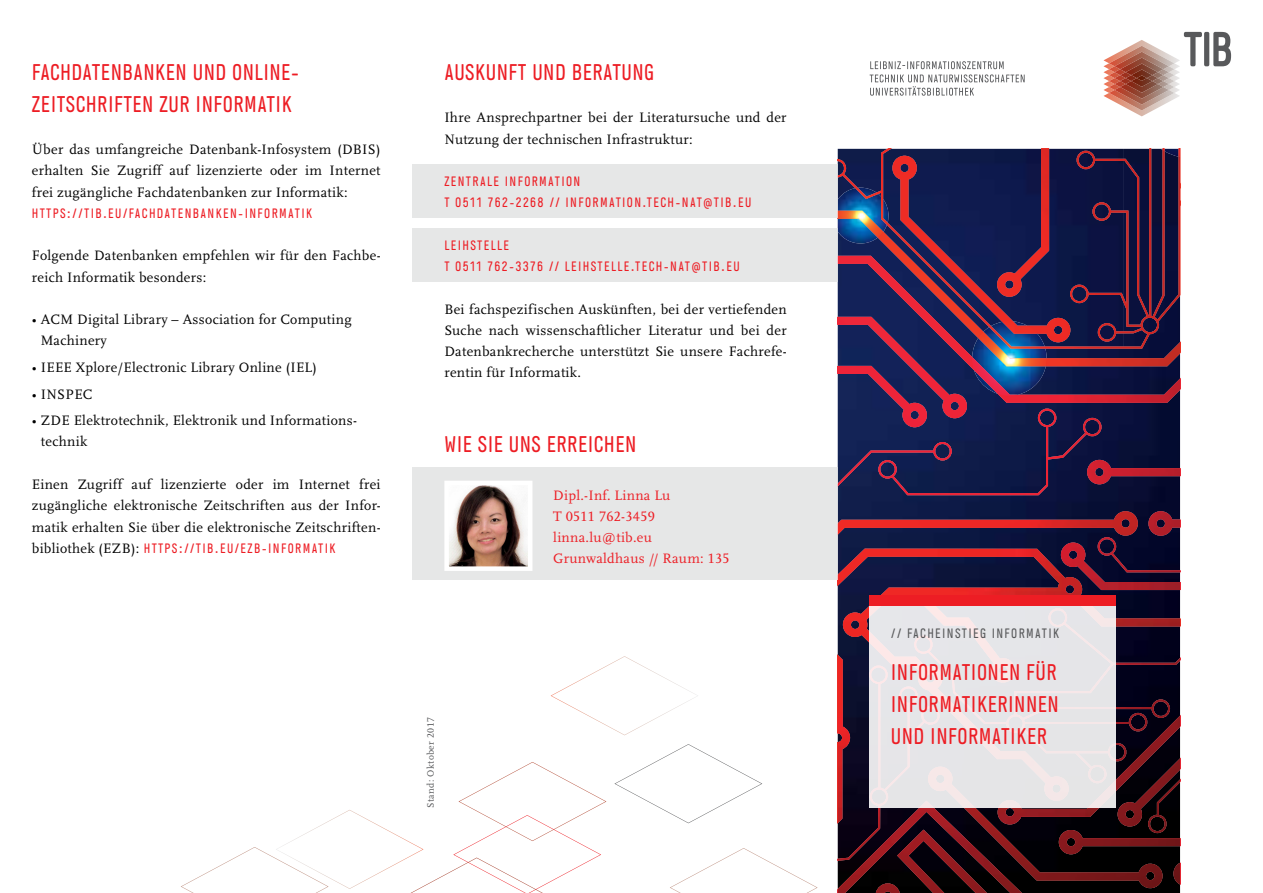
<style>
.page{position:relative;width:1263px;height:893px;background:#fff}
.page>*{position:absolute;margin:0;border:0;box-sizing:border-box;transform-origin:0 0}
.t1{font:22.5px/32px "Generika MG";letter-spacing:.02em;color:#ed1d24}
.t2{font:14.25px/21.3px "Scala OT";letter-spacing:.02em;color:#000}
.t3{font:14.25px/21.3px "Scala OT";letter-spacing:.02em;color:#ed1d24}
.t4{font:13.5px/21.3px "Generika MG";letter-spacing:.1em;color:#ed1d24}
.t5{font:13.5px "Generika MG";letter-spacing:.1em;color:#58595b}
.t6{font:9.75px "Scala OT";letter-spacing:.04em;color:#58595b}
.s1{font-family:"Scala OT";font-size:14.25px;color:#000}
</style>
<div class="page">
<svg style="left:838px;top:526px;width:342px;height:23px"></svg>
<img style="left:838px;top:403px;width:342px;height:123px">
<img style="left:1022px;top:824px;width:37px;height:64px">
<img style="left:838px;top:511px;width:301px;height:25px">
<img style="left:838px;top:549px;width:342px;height:116px">
<img style="left:1061px;top:543px;width:119px;height:47px">
<img style="left:1059px;top:824px;width:32px;height:69px">
<img style="left:1059px;top:830px;width:32px;height:24px">
<img style="left:838px;top:808px;width:184px;height:85px">
<img style="left:897px;top:830px;width:90px;height:63px">
<img style="left:997px;top:808px;width:94px;height:16px">
<img style="left:838px;top:442px;width:40px;height:44px">
<img style="left:1098px;top:537px;width:82px;height:35px">
<img style="left:1091px;top:783px;width:89px;height:110px">
<img style="left:1116px;top:608px;width:64px;height:175px">
<img style="left:1148px;top:779px;width:32px;height:54px">
<img style="left:838px;top:665px;width:102px;height:196px">
<img style="left:878px;top:409px;width:223px;height:86px">
<img style="left:1087px;top:460px;width:93px;height:24px">
<img style="left:1148px;top:511px;width:32px;height:25px">
<img style="left:927px;top:403px;width:40px;height:15px">
<img style="left:838px;top:403px;width:89px;height:24px">
<img style="left:838px;top:349px;width:342px;height:54px">
<img style="left:838px;top:149px;width:342px;height:200px">
<img style="left:878px;top:232px;width:302px;height:134px">
<img style="left:838px;top:188px;width:51px;height:55px">
<img style="left:855px;top:188px;width:32px;height:37px">
<img style="left:838px;top:211px;width:45px;height:27px">
<img style="left:972px;top:321px;width:75px;height:74px">
<img style="left:972px;top:357px;width:46px;height:39px">
<img style="left:1002px;top:321px;width:35px;height:5px">
<img style="left:989px;top:326px;width:56px;height:6px">
<img style="left:978px;top:332px;width:69px;height:34px">
<img style="left:1162px;top:149px;width:18px;height:8px">
<svg style="left:870px;top:605px;width:246px;height:203px;fill:#e5e5e8"></svg>
<div style="left:870px;top:595px;width:246px;height:10px;background:#ed1d24"></div>
<svg style="left:870px;top:61px;width:155px;height:35px"></svg>
<img style="left:1103px;top:40px;width:77px;height:76px">
<img style="left:1109px;top:46px;width:65px;height:64px">
<img style="left:1114px;top:52px;width:55px;height:53px">
<img style="left:1120px;top:58px;width:43px;height:41px">
<img style="left:1125px;top:64px;width:33px;height:29px">
<img style="left:1131px;top:69px;width:21px;height:18px">
<svg style="left:1137px;top:75px;width:10px;height:6px"></svg>
<svg style="left:1184px;top:32px;width:47px;height:34px"></svg>
<div style="left:412px;top:468px;width:426px;height:112px;background:#e0e1e2"></div>
<div style="left:412px;top:165px;width:426px;height:53px;background:#e0e1e2"></div>
<div style="left:412px;top:229px;width:426px;height:53px;background:#e0e1e2"></div>
<img style="left:551px;top:656px;width:147px;height:79px">
<img style="left:281px;top:810px;width:130px;height:79px">
<svg style="left:411px;top:762px;width:195px;height:131px"></svg>
<svg style="left:181px;top:847px;width:148px;height:46px"></svg>
<svg style="left:670px;top:848px;width:148px;height:45px"></svg>
<svg style="left:614px;top:744px;width:148px;height:79px"></svg>
<svg style="left:444px;top:480px;width:89px;height:91px"></svg>
<h1 class="t1" style="left:32px;top:56px;width:269px">FACHDATENBANKEN UND ONLINE-<br>ZEITSCHRIFTEN ZUR INFORMATIK</h1>
<p class="t2" style="left:32px;top:139px;width:350px;text-align:justify">Über das umfangreiche Datenbank-Infosystem (DBIS) erhalten Sie Zugriff auf lizenzierte oder im Internet frei zugängliche Fachdatenbanken zur Informatik:</p>
<p class="t4" style="left:32px;top:202px;width:282px">HTTPS://TIB.EU/FACHDATENBANKEN-INFORMATIK</p>
<p class="t2" style="left:32px;top:245px;width:350px">Folgende Datenbanken empfehlen wir für den Fachbe&shy;reich Informatik besonders:</p>
<p class="t2" style="left:41px;top:309px;width:312px;text-indent:-9px">• ACM Digital Library – Association for Computing<br>Machinery</p>
<p class="t2" style="left:32px;top:357px;width:286px">• IEEE Xplore/Electronic Library Online (IEL)</p>
<p class="t2" style="left:32px;top:384px;width:62px">• INSPEC</p>
<p class="t2" style="left:41px;top:410px;width:318px;text-indent:-9px">• ZDE Elektrotechnik, Elektronik und Informations&shy;technik</p>
<p class="t2" style="left:32px;top:474px;width:350px;text-align:justify">Einen Zugriff auf lizenzierte oder im Internet frei zugängliche elektronische Zeitschriften aus der Infor&shy;matik erhalten Sie über die elektronische Zeitschriften-</p>
<p class="t4" style="left:32px;top:537px;width:305px"><span class="s1">bibliothek (EZB):</span> HTTPS://TIB.EU/EZB-INFORMATIK</p>
<h1 class="t1" style="left:444px;top:56px;width:211px">AUSKUNFT UND BERATUNG</h1>
<p class="t2" style="left:444px;top:107px;width:344px">Ihre Ansprechpartner bei der Literatursuche und der<br>Nutzung der technischen Infrastruktur:</p>
<p class="t4" style="left:444px;top:171px;width:308px">ZENTRALE INFORMATION<br>T 0511 762-2268 // INFORMATION.TECH-NAT@TIB.EU</p>
<p class="t4" style="left:444px;top:234px;width:297px">LEIHSTELLE<br>T 0511 762-3376 // LEIHSTELLE.TECH-NAT@TIB.EU</p>
<p class="t2" style="left:444px;top:299px;width:344px;text-align:justify">Bei fachspezifischen Auskünften, bei der vertiefenden Suche nach wissenschaftlicher Literatur und bei der Datenbankrecherche unterstützt Sie unsere Fachrefe&shy;rentin für Informatik.</p>
<h1 class="t1" style="left:444px;top:428px;width:194px">WIE SIE UNS ERREICHEN</h1>
<p class="t3" style="left:553px;top:485px;width:178px">Dipl.-Inf. Linna Lu<br>T 0511 762-3459 linna.lu@tib.eu<br>Grunwaldhaus // Raum: 135</p>
<p class="t6" style="left:425px;top:808px;width:92px;rotate:-90deg">Stand: Oktober 2017</p>
<p class="t5" style="left:891px;top:625px;width:170px">// FACHEINSTIEG INFORMATIK</p>
<h1 class="t1" style="left:891px;top:656px;width:169px;text-align:justify">INFORMATIONEN FÜR INFORMATIKERINNEN UND INFORMATIKER</h1>
</div>
